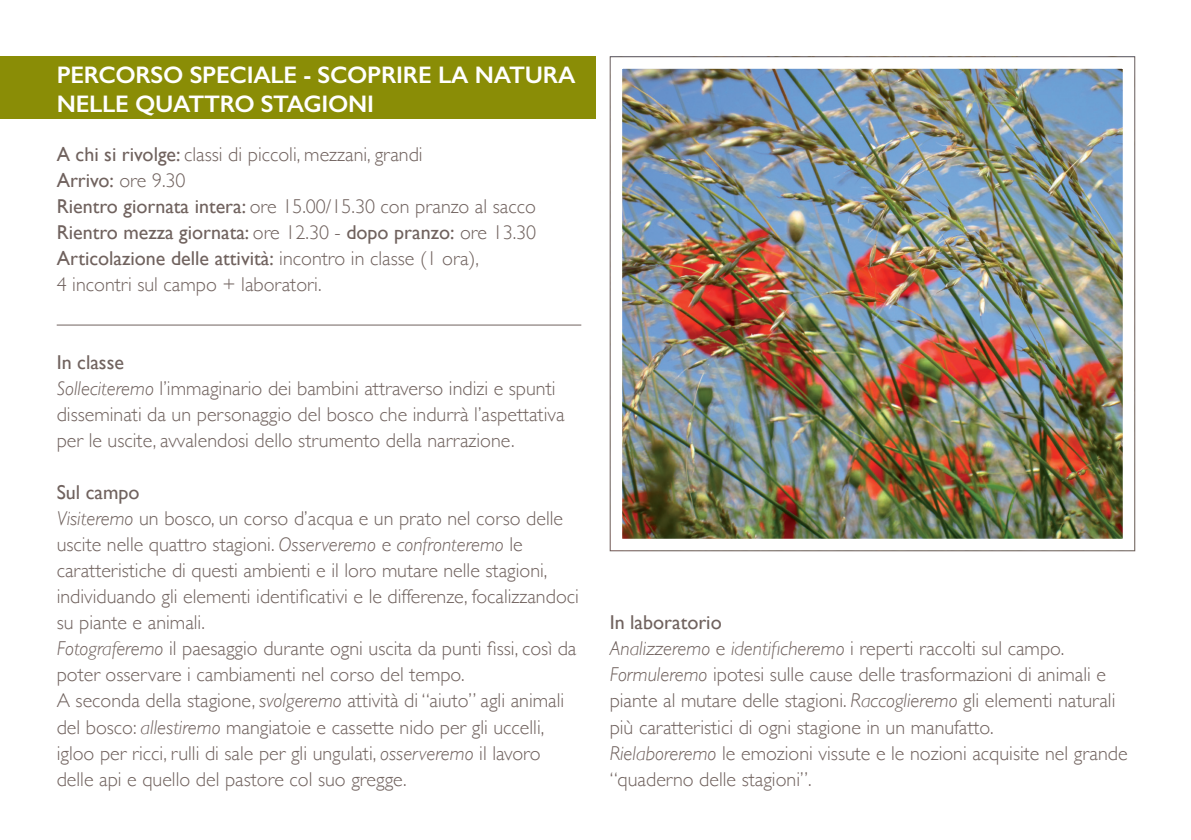
<style>
.page{position:relative;width:1191px;height:840px;background:#fff}
.page>*{position:absolute;margin:0;border:0;box-sizing:border-box;transform-origin:0 0}
.t1{font:600 24px/28.8px "Gill Sans";letter-spacing:-.01em;color:#fff}
.Testo{font:300 20px/26px "Gill Sans";color:#70625e}
.Testo-2{font:20px "Gill Sans";color:#70625e}
.Titolini{font:20px "Gill Sans";color:#70625e}
.s1{font-weight:400}
.s2{font-weight:300}
.s3{font-style:italic}
</style>
<div class="page">
<hr style="left:57px;top:324px;width:524px;height:1px;background:#70625e">
<div style="left:0;top:57px;width:595px;height:62px;background:#8a8d06"></div>
<img style="left:623px;top:70px;width:498px;height:467px">
<div style="left:610px;top:57px;width:524px;height:493px;border:12px solid #fff"></div>
<p class="t1" style="left:57px;top:60px;width:520px">PERCORSO SPECIALE - SCOPRIRE LA NATURA<br>NELLE QUATTRO STAGIONI</p>
<p class="Testo" style="left:57px;top:140px;width:367px"><span class="s1">A chi si rivolge:</span> classi di piccoli, mezzani, grandi</p>
<p class="Testo-2" style="left:57px;top:168px;width:130px">Arrivo: <span class="s2">ore 9.30</span></p>
<p class="Testo" style="left:57px;top:192px;width:481px"><span class="s1">Rientro giornata intera:</span> ore 15.00/15.30 con pranzo al sacco</p>
<p class="Testo-2" style="left:57px;top:220px;width:481px">Rientro mezza giornata: <span class="s2">ore 12.30 -</span> dopo pranzo: <span class="s2">ore 13.30</span></p>
<p class="Testo-2" style="left:57px;top:246px;width:424px">Articolazione delle attività: <span class="s2">incontro in classe (1 ora),</span></p>
<p class="Testo" style="left:57px;top:270px;width:266px">4 incontri sul campo + laboratori.</p>
<p class="Titolini" style="left:57px;top:350px;width:69px">In classe</p>
<p class="Testo" style="left:57px;top:374px;width:509px"><span class="s3">Solleciteremo</span> l’immaginario dei bambini attraverso indizi e spunti disseminati da un personaggio del bosco che indurrà l’aspettativa per le uscite, avvalendosi dello strumento della narrazione.</p>
<p class="Titolini" style="left:57px;top:480px;width:84px">Sul campo</p>
<p class="Testo" style="left:57px;top:504px;width:524px"><span class="s3">Visiteremo</span> un bosco, un corso d’acqua e un prato nel corso delle uscite nelle quattro stagioni. <span class="s3">Osserveremo</span> e <span class="s3">confronteremo</span> le caratteristiche di questi ambienti e il loro mutare nelle stagioni, individuando gli elementi identificativi e le differenze, focalizzandoci su piante e animali.</p>
<p class="Testo" style="left:57px;top:634px;width:521px"><span class="s3">Fotograferemo</span> il paesaggio durante ogni uscita da punti fissi, così da poter osservare i cambiamenti nel corso del tempo.</p>
<p class="Testo" style="left:57px;top:686px;width:509px">A seconda della stagione, <span class="s3">svolgeremo</span> attività di “aiuto” agli animali del bosco: <span class="s3">allestiremo</span> mangiatoie e cassette nido per gli uccelli, igloo per ricci, rulli di sale per gli ungulati, <span class="s3">osserveremo</span> il lavoro delle api e quello del pastore col suo gregge.</p>
<p class="Titolini" style="left:609px;top:610px;width:114px">In laboratorio</p>
<p class="Testo" style="left:609px;top:634px;width:507px"><span class="s3">Analizzeremo</span> e <span class="s3">identificheremo</span> i reperti raccolti sul campo.<br><span class="s3">Formuleremo</span> ipotesi sulle cause delle trasformazioni di animali e piante al mutare delle stagioni. <span class="s3">Raccoglieremo</span> gli elementi naturali più caratteristici di ogni stagione in un manufatto.</p>
<p class="Testo" style="left:609px;top:738px;width:519px"><span class="s3">Rielaboreremo</span> le emozioni vissute e le nozioni acquisite nel grande “quaderno delle stagioni”.</p>
</div>
